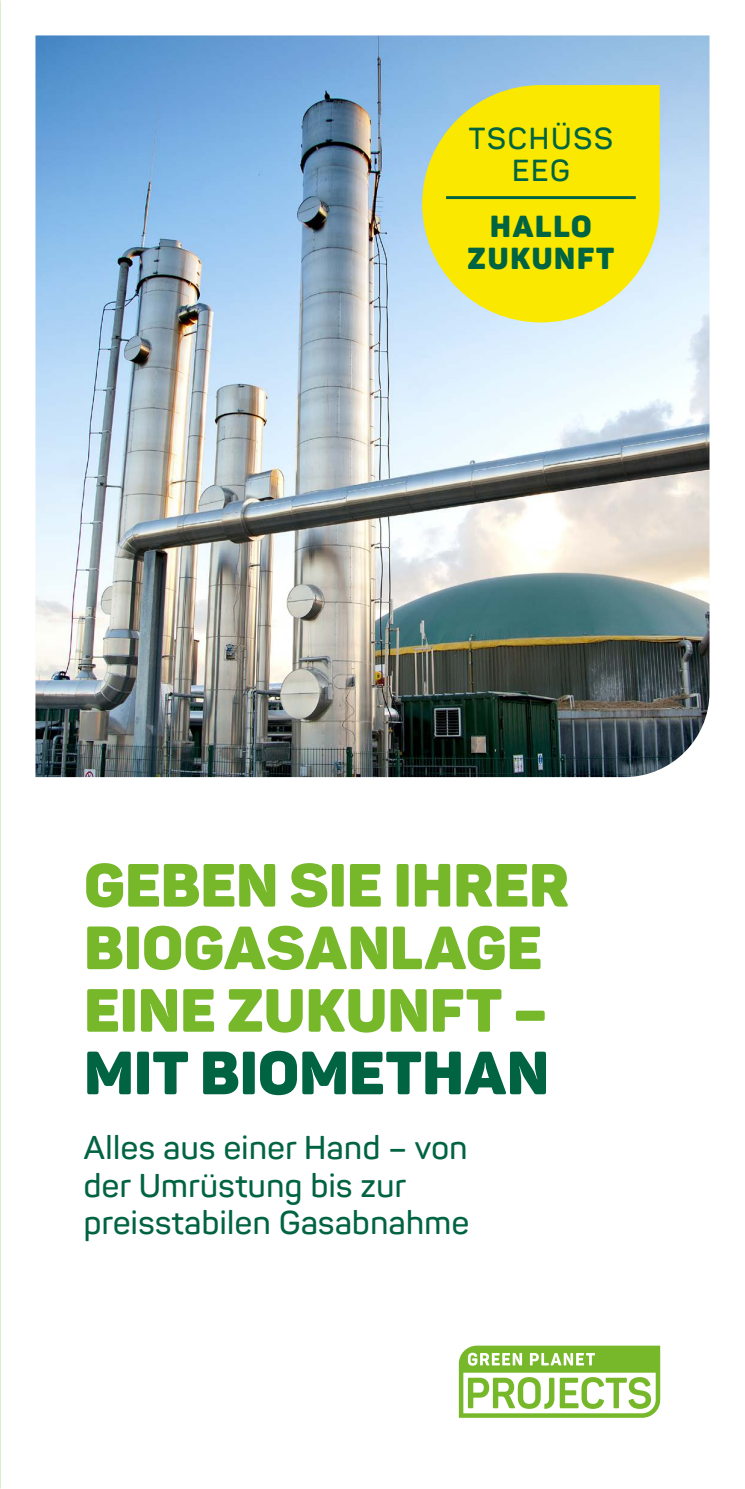
<style>
.page{position:relative;width:745px;height:1489px;background:#fff}
.page>*{position:absolute;margin:0;border:0;box-sizing:border-box;transform-origin:0 0}
.t1{font:900 60px/62.5px "Panton";letter-spacing:.005em;color:#76b82a}
.t2{font:900 60px "Panton";letter-spacing:.005em;color:#006341}
.t3{font:600 32.5px/37.5px "Panton";letter-spacing:.015em;color:#006341}
.t4{font:900 30px/32.5px "Panton";letter-spacing:.06em;color:#006341;text-align:center}
.t5{font:600 30px/32.5px "Panton";letter-spacing:.06em;color:#006341;text-align:center}
</style>
<div class="page">
<img style="left:35px;top:35px;width:674px;height:742px">
<svg style="left:458px;top:1345px;width:203px;height:73px"></svg>
<svg style="left:422px;top:85px;width:237px;height:237px;background:#efe527"></svg>
<hr style="left:446px;top:196px;width:189px;height:3px;background:#006341">
<p class="t5" style="left:468px;top:121px;width:146px">TSCHÜSS<br>EEG</p>
<p class="t4" style="left:467px;top:209px;width:148px">HALLO<br>ZUKUNFT</p>
<h1 class="t1" style="left:84px;top:853px;width:486px">GEBEN SIE IHRER<br>BIOGASANLAGE<br>EINE ZUKUNFT –</h1>
<h1 class="t2" style="left:84px;top:1034px;width:466px">MIT BIOMETHAN</h1>
<p class="t3" style="left:84px;top:1128px;width:386px">Alles aus einer Hand – von der Umrüstung bis zur preisstabilen Gasabnahme</p>
</div>
